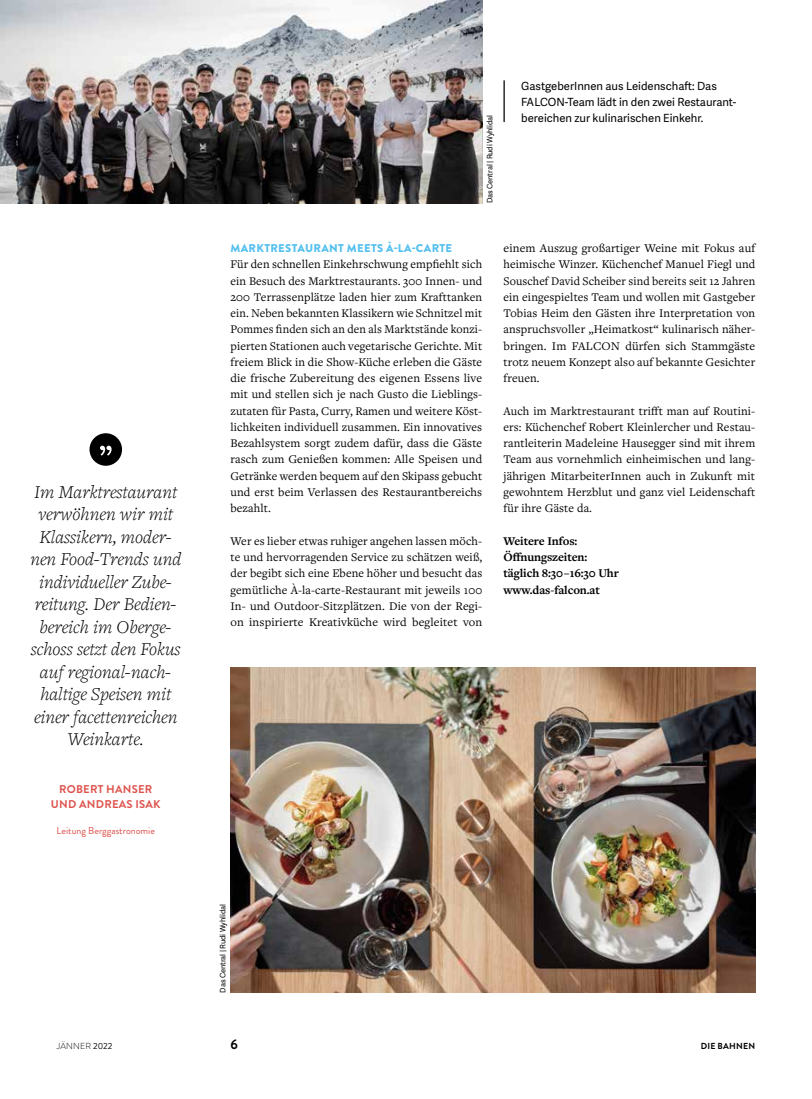
<style>
.page{position:relative;width:812px;height:1099px;background:#fff}
.page>*{position:absolute;margin:0;border:0;box-sizing:border-box;transform-origin:0 0}
.t1{font:italic 300 18.75px/22.5px "Freight Text Pro";color:#000;text-align:center}
.t2{font:700 13.75px "Brandon Grotesque";color:#000}
.t3{font:12.25px/16.2px "Freight Text Pro";letter-spacing:.01em;color:#000;text-align:justify}
.t4{font:700 12.25px/16.2px "Freight Text Pro";letter-spacing:-.01em;color:#000}
.t5{font:11.25px/16.2px "Adelle Sans";color:#000}
.t6{font:900 11.25px "Brandon Grotesque";letter-spacing:.03em;color:#54c0ef}
.t7{font:700 11.25px/15px "Brandon Grotesque";letter-spacing:.02em;color:#de524c;text-align:center}
.t8{font:10px "Brandon Grotesque";color:#de524c}
.t9{font:300 8.75px "Brandon Grotesque";letter-spacing:.02em;color:#000}
.t10{font:700 8.75px "Brandon Grotesque";letter-spacing:.02em;color:#000}
.t11{font:7.5px "Adelle Sans";letter-spacing:-.01em;color:#000}
.s1{font-weight:400}
</style>
<div class="page">
<img style="left:0;top:0;width:482px;height:203px">
<hr style="left:503px;top:80px;width:1px;height:42px;background:#000">
<svg style="left:89px;top:433px;width:33px;height:33px"></svg>
<img style="left:230px;top:667px;width:525px;height:325px">
<p class="t1" style="left:30px;top:479px;width:152px">Im Marktrestaurant verwöhnen wir mit<br>Klassikern, moder&shy;nen Food-Trends und individueller Zube&shy;reitung. Der Bedien&shy;bereich im Oberge&shy;schoss setzt den Fokus auf regional-nach&shy;haltige Speisen mit einer facettenreichen<br>Weinkarte.</p>
<p class="t7" style="left:51px;top:781px;width:111px">ROBERT HANSER<br>UND ANDREAS ISAK</p>
<p class="t8" style="left:57px;top:823px;width:100px">Leitung Berggastronomie</p>
<p class="t11" style="left:484px;top:203px;width:90px;rotate:-90deg">Das Central | Rudi Wyhlidal</p>
<p class="t5" style="left:521px;top:77px;width:217px">GastgeberInnen aus Leidenschaft: Das<br>FALCON-Team lädt in den zwei Restaurant&shy;bereichen zur kulinarischen Einkehr.</p>
<p class="t6" style="left:230px;top:240px;width:223px">MARKTRESTAURANT MEETS À-LA-CARTE</p>
<p class="t3" style="left:230px;top:256px;width:253px">Für den schnellen Einkehrschwung empfiehlt sich ein Besuch des Marktrestaurants. 300 Innen- und 200 Terrassenplätze laden hier zum Krafttanken ein. Neben bekannten Klassikern wie Schnitzel mit Pommes finden sich an den als Marktstände konzi&shy;pierten Stationen auch vegetarische Gerichte. Mit freiem Blick in die Show-Küche erleben die Gäste die frische Zubereitung des eigenen Essens live mit und stellen sich je nach Gusto die Lieblings&shy;zutaten für Pasta, Curry, Ramen und weitere Köst&shy;lichkeiten individuell zusammen. Ein innovatives Bezahlsystem sorgt zudem dafür, dass die Gäste rasch zum Genießen kommen: Alle Speisen und Getränke werden bequem auf den Skipass gebucht und erst beim Verlassen des Restaurantbereichs bezahlt.</p>
<p class="t3" style="left:230px;top:532px;width:253px">Wer es lieber etwas ruhiger angehen lassen möch&shy;te und hervorragenden Service zu schätzen weiß, der begibt sich eine Ebene höher und besucht das gemütliche À-la-carte-Restaurant mit jeweils 100<br>In- und Outdoor-Sitzplätzen. Die von der Regi&shy;on inspirierte Kreativküche wird begleitet von</p>
<p class="t3" style="left:503px;top:240px;width:253px">einem Auszug großartiger Weine mit Fokus auf heimische Winzer. Küchenchef Manuel Fiegl und Souschef David Scheiber sind bereits seit 12 Jahren ein eingespieltes Team und wollen mit Gastgeber Tobias Heim den Gästen ihre Interpretation von anspruchsvoller „Heimatkost“ kulinarisch näher&shy;bringen. Im FALCON dürfen sich Stammgäste trotz neuem Konzept also auf bekannte Gesichter freuen.</p>
<p class="t3" style="left:503px;top:402px;width:253px">Auch im Marktrestaurant trifft man auf Routini&shy;ers: Küchenchef Robert Kleinlercher und Restau&shy;rantleiterin Madeleine Hausegger sind mit ihrem Team aus vornehmlich einheimischen und lang&shy;jährigen MitarbeiterInnen auch in Zukunft mit gewohntem Herzblut und ganz viel Leidenschaft für ihre Gäste da.</p>
<p class="t4" style="left:503px;top:532px;width:117px">Weitere Infos:<br>Öffnungszeiten: täglich 8:30–16:30 Uhr www.das-falcon.at</p>
<p class="t11" style="left:217px;top:992px;width:90px;rotate:-90deg">Das Central | Rudi Wyhlidal</p>
<p class="t9" style="left:57px;top:1039px;width:57px">JÄNNER <span class="s1">2022</span></p>
<p class="t2" style="left:230px;top:1034px;width:9px">6</p>
<p class="t10" style="left:700px;top:1039px;width:56px">DIE BAHNEN</p>
</div>
